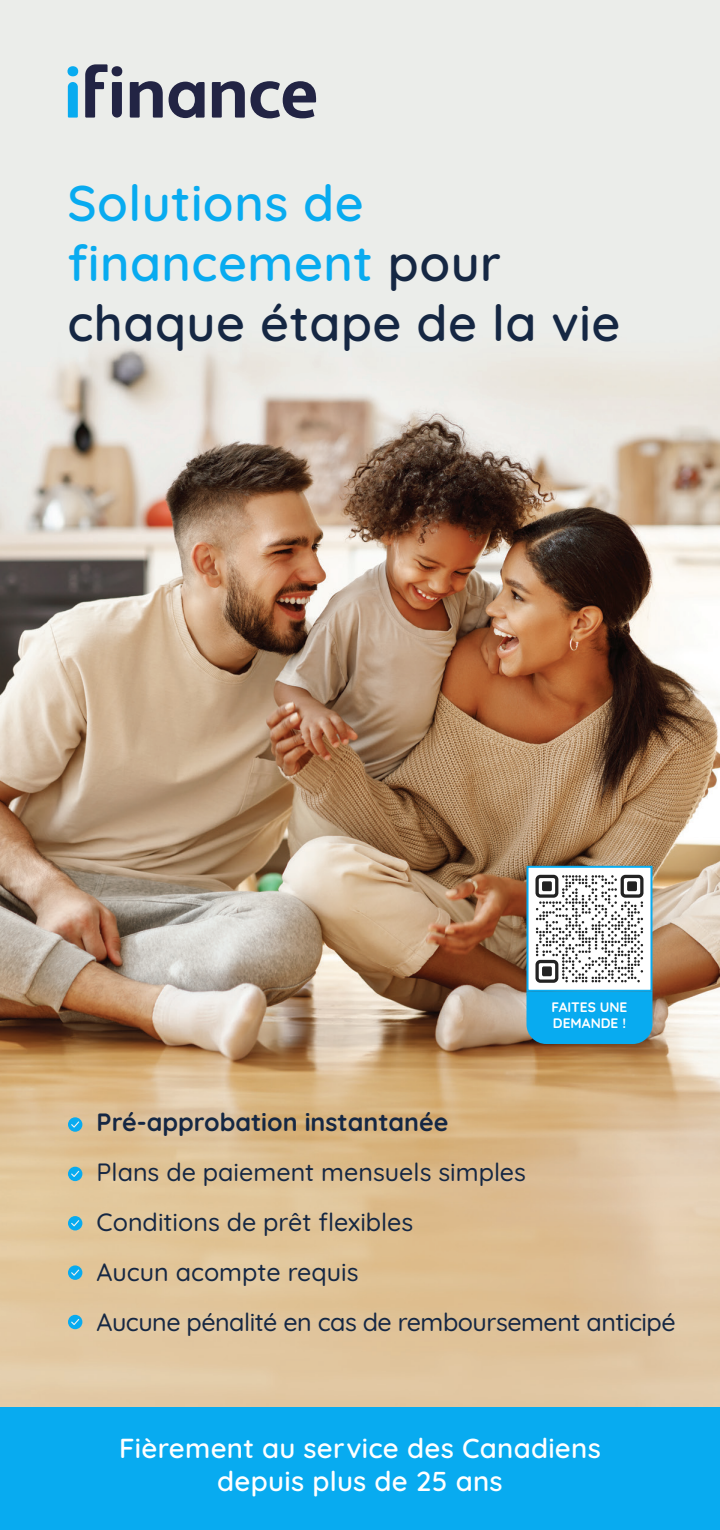
<style>
.page{position:relative;width:720px;height:1530px;background:#fff}
.page>*{position:absolute;margin:0;border:0;box-sizing:border-box;transform-origin:0 0}
.t1{font:600 50px/60px "Quicksand";letter-spacing:.01em;color:#08abf0}
.t2{font:600 27.5px/33px "Quicksand";letter-spacing:.01em;color:#fff;text-align:center}
.Body{font:500 25px "Quicksand";color:#152743}
.Body-2{font:500 25px "Quicksand";letter-spacing:-.02em;color:#152743}
.Body-3{font:700 25px "Quicksand";color:#152743}
.t3{font:700 13.75px "Quicksand";color:#fff}
.s1{color:#152743}
</style>
<div class="page">
<img style="left:0;top:0;width:720px;height:1408px">
<div style="left:68px;top:1117px;width:14px;height:15px;background:#08abf0;border-radius:50%"></div>
<svg style="left:71px;top:1121px;width:8px;height:7px"></svg>
<div style="left:68px;top:1167px;width:14px;height:14px;background:#08abf0;border-radius:50%"></div>
<svg style="left:71px;top:1171px;width:8px;height:6px"></svg>
<div style="left:68px;top:1216px;width:14px;height:14px;background:#08abf0;border-radius:50%"></div>
<svg style="left:71px;top:1220px;width:8px;height:6px"></svg>
<div style="left:68px;top:1265px;width:14px;height:15px;background:#08abf0;border-radius:50%"></div>
<svg style="left:71px;top:1270px;width:8px;height:6px"></svg>
<div style="left:68px;top:1315px;width:14px;height:14px;background:#08abf0;border-radius:50%"></div>
<svg style="left:71px;top:1319px;width:8px;height:6px"></svg>
<div style="left:0;top:1408px;width:720px;height:122px;background:#08abf0"></div>
<div style="left:527px;top:992px;width:126px;height:52px;background:#08abf0"></div>
<div style="left:526px;top:866px;width:127px;height:126px;background:#fff;border:2px solid #08abf0"></div>
<svg style="left:536px;top:875px;width:107px;height:107px"></svg>
<div style="left:535px;top:875px;width:23px;height:23px;border:3px solid #222;border-radius:3px"></div>
<div style="left:542px;top:881px;width:10px;height:10px;background:#222;border-radius:2px"></div>
<div style="left:621px;top:875px;width:22px;height:23px;border:3px solid #222;border-radius:3px"></div>
<div style="left:627px;top:881px;width:10px;height:10px;background:#222;border-radius:2px"></div>
<div style="left:535px;top:960px;width:23px;height:23px;border:3px solid #222;border-radius:3px"></div>
<div style="left:542px;top:966px;width:10px;height:10px;background:#222;border-radius:2px"></div>
<svg style="left:130px;top:81px;width:33px;height:37px"></svg>
<svg style="left:212px;top:81px;width:104px;height:37px;background:#7d7f8f"></svg>
<svg style="left:85px;top:64px;width:37px;height:54px;background:#808291"></svg>
<div style="left:112px;top:66px;width:10px;height:10px;background:#222444;border-radius:50%"></div>
<svg style="left:68px;top:82px;width:10px;height:36px"></svg>
<div style="left:68px;top:66px;width:10px;height:10px;background:#08abf0;border-radius:50%"></div>
<svg style="left:169px;top:82px;width:36px;height:36px"></svg>
<p class="t1" style="left:68px;top:169px;width:555px">Solutions de financement <span class="s1">pour chaque étape de la vie</span></p>
<p class="t3" style="left:551px;top:996px;width:78px">FAITES UNE</p>
<p class="t3" style="left:553px;top:1013px;width:75px">DEMANDE !</p>
<p class="Body-3" style="left:97px;top:1103px;width:354px">Pré-approbation instantanée</p>
<p class="Body" style="left:97px;top:1153px;width:431px">Plans de paiement mensuels simples</p>
<p class="Body" style="left:97px;top:1203px;width:318px">Conditions de prêt flexibles</p>
<p class="Body" style="left:97px;top:1253px;width:263px">Aucun acompte requis</p>
<p class="Body-2" style="left:97px;top:1303px;width:581px">Aucune pénalité en cas de remboursement anticipé</p>
<p class="t2" style="left:119px;top:1429px;width:483px">Fièrement au service des Canadiens depuis plus de 25 ans</p>
</div>
